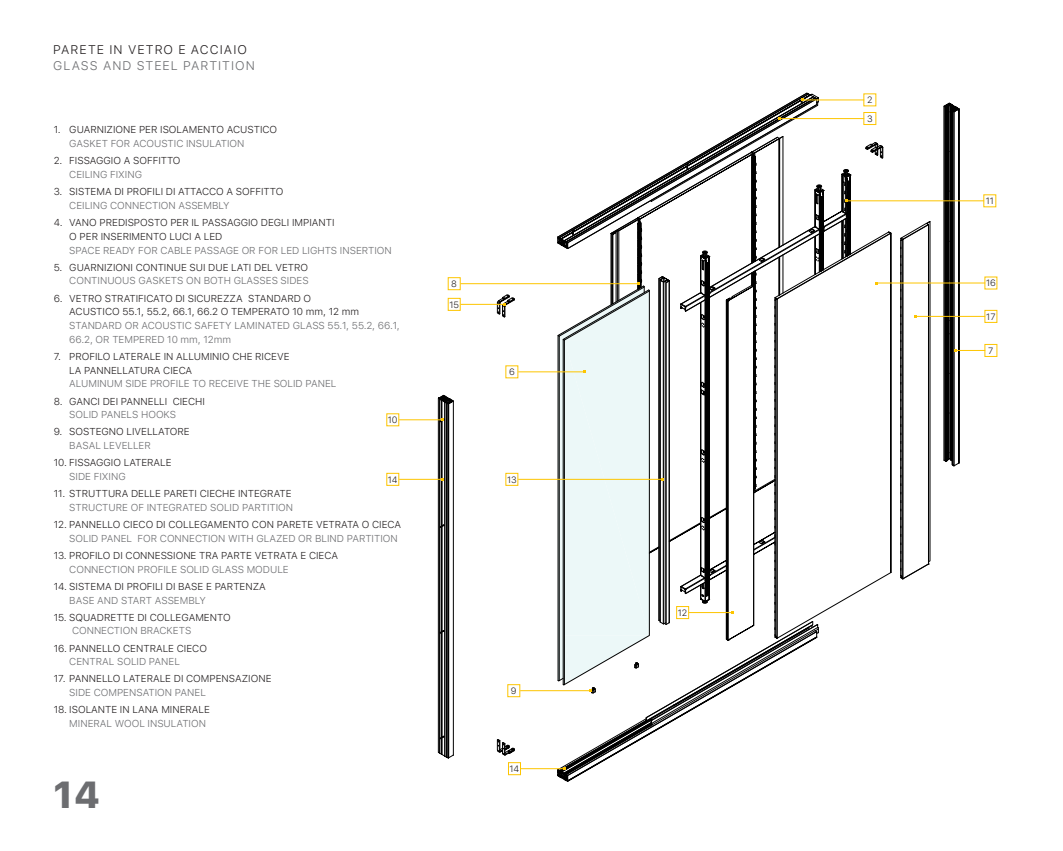
<style>
.page{position:relative;width:1063px;height:851px;background:#fff}
.page>*{position:absolute;margin:0;border:0;box-sizing:border-box;transform-origin:0 0}
.t1{font:800 37.5px "SFUI Text";color:#6c6d70}
.t2{font:300 12.5px "SFUI Text";letter-spacing:.08em;color:#6c6d70}
.t3{font:300 12.5px "SFUI Text";letter-spacing:.085em;color:#231f20}
.t4{font:300 10px/13.8px "SFUI Text";color:#231f20}
.t5{font:300 10px/13.8px "SFUI Text";color:#6c6d70}
.t6{font:300 9.12px/18.6px "SFUI Text";letter-spacing:-.005em;color:#231f20}
</style>
<div class="page">
<svg style="left:415px;top:92px;width:583px;height:684px"></svg>
<div style="left:507px;top:684px;width:13px;height:13px;border:1px solid #fdc500"></div>
<hr style="left:518px;top:371px;width:67px;height:1px;background:#fdc500">
<hr style="left:520px;top:690px;width:70px;height:1px;background:#fdc500">
<div style="left:386px;top:473px;width:13px;height:12px;border:1px solid #fdc500"></div>
<div style="left:985px;top:344px;width:12px;height:13px;border:1px solid #fdc500"></div>
<div style="left:985px;top:310px;width:12px;height:13px;border:1px solid #fdc500"></div>
<div style="left:508px;top:762px;width:13px;height:12px;border:1px solid #fdc500"></div>
<div style="left:448px;top:298px;width:13px;height:13px;border:1px solid #fdc500"></div>
<div style="left:448px;top:277px;width:13px;height:13px;border:1px solid #fdc500"></div>
<hr style="left:399px;top:419px;width:44px;height:1px;background:#fdc500">
<hr style="left:399px;top:479px;width:44px;height:1px;background:#fdc500">
<svg style="left:438px;top:395px;width:16px;height:363px"></svg>
<hr style="left:518px;top:479px;width:144px;height:1px;background:#fdc500">
<svg style="left:944px;top:103px;width:41px;height:363px"></svg>
<hr style="left:916px;top:316px;width:69px;height:1px;background:#fdc500">
<svg style="left:900px;top:221px;width:30px;height:359px"></svg>
<hr style="left:877px;top:282px;width:108px;height:1px;background:#fdc500">
<hr style="left:846px;top:200px;width:138px;height:1px;background:#fdc500">
<hr style="left:521px;top:768px;width:43px;height:1px;background:#fdc500">
<hr style="left:461px;top:304px;width:43px;height:1px;background:#fdc500">
<svg style="left:497px;top:294px;width:18px;height:23px"></svg>
<hr style="left:461px;top:283px;width:178px;height:1px;background:#fdc500">
<svg style="left:557px;top:93px;width:335px;height:689px"></svg>
<p class="t3" style="left:53px;top:41px;width:195px">PARETE IN VETRO E ACCIAIO</p>
<p class="t2" style="left:53px;top:57px;width:203px">GLASS AND STEEL PARTITION</p>
<p class="t4" style="left:54px;top:122px;width:225px">1. GUARNIZIONE PER ISOLAMENTO ACUSTICO</p>
<p class="t5" style="left:69px;top:136px;width:177px">GASKET FOR ACOUSTIC INSULATION</p>
<p class="t4" style="left:54px;top:153px;width:128px">2. FISSAGGIO A SOFFITTO</p>
<p class="t5" style="left:69px;top:167px;width:74px">CEILING FIXING</p>
<p class="t4" style="left:54px;top:184px;width:231px">3. SISTEMA DI PROFILI DI ATTACCO A SOFFITTO</p>
<p class="t5" style="left:69px;top:198px;width:162px">CEILING CONNECTION ASSEMBLY</p>
<p class="t4" style="left:69px;top:215px;width:267px;text-indent:-16px">4. VANO PREDISPOSTO PER IL PASSAGGIO DEGLI IMPIANTI<br>O PER INSERIMENTO LUCI A LED</p>
<p class="t5" style="left:69px;top:243px;width:324px">SPACE READY FOR CABLE PASSAGE OR FOR LED LIGHTS INSERTION</p>
<p class="t4" style="left:54px;top:260px;width:256px">5. GUARNIZIONI CONTINUE SUI DUE LATI DEL VETRO</p>
<p class="t5" style="left:69px;top:273px;width:241px">CONTINUOUS GASKETS ON BOTH GLASSES SIDES</p>
<p class="t4" style="left:69px;top:291px;width:291px;text-indent:-16px">6. VETRO STRATIFICATO DI SICUREZZA STANDARD O<br>ACUSTICO 55.1, 55.2, 66.1, 66.2 O TEMPERATO 10 mm, 12 mm</p>
<p class="t5" style="left:69px;top:318px;width:332px">STANDARD OR ACOUSTIC SAFETY LAMINATED GLASS 55.1, 55.2, 66.1,<br>66.2, OR TEMPERED 10 mm, 12mm</p>
<p class="t4" style="left:69px;top:349px;width:222px;text-indent:-16px">7. PROFILO LATERALE IN ALLUMINIO CHE RICEVE<br>LA PANNELLATURA CIECA</p>
<p class="t5" style="left:69px;top:376px;width:269px">ALUMINUM SIDE PROFILE TO RECEIVE THE SOLID PANEL</p>
<p class="t4" style="left:54px;top:394px;width:153px">8. GANCI DEI PANNELLI CIECHI</p>
<p class="t5" style="left:69px;top:407px;width:108px">SOLID PANELS HOOKS</p>
<p class="t4" style="left:54px;top:424px;width:138px">9. SOSTEGNO LIVELLATORE</p>
<p class="t5" style="left:69px;top:438px;width:83px">BASAL LEVELLER</p>
<p class="t4" style="left:54px;top:455px;width:119px">10. FISSAGGIO LATERALE</p>
<p class="t5" style="left:69px;top:469px;width:58px">SIDE FIXING</p>
<p class="t4" style="left:54px;top:486px;width:239px">11. STRUTTURA DELLE PARETI CIECHE INTEGRATE</p>
<p class="t5" style="left:69px;top:500px;width:225px">STRUCTURE OF INTEGRATED SOLID PARTITION</p>
<p class="t4" style="left:54px;top:517px;width:349px">12. PANNELLO CIECO DI COLLEGAMENTO CON PARETE VETRATA O CIECA</p>
<p class="t5" style="left:69px;top:531px;width:330px">SOLID PANEL FOR CONNECTION WITH GLAZED OR BLIND PARTITION</p>
<p class="t4" style="left:54px;top:548px;width:286px">13. PROFILO DI CONNESSIONE TRA PARTE VETRATA E CIECA</p>
<p class="t5" style="left:69px;top:562px;width:221px">CONNECTION PROFILE SOLID GLASS MODULE</p>
<p class="t4" style="left:54px;top:579px;width:214px">14. SISTEMA DI PROFILI DI BASE E PARTENZA</p>
<p class="t5" style="left:69px;top:592px;width:138px">BASE AND START ASSEMBLY</p>
<p class="t4" style="left:54px;top:610px;width:178px">15. SQUADRETTE DI COLLEGAMENTO</p>
<p class="t5" style="left:72px;top:623px;width:121px">CONNECTION BRACKETS</p>
<p class="t4" style="left:54px;top:640px;width:155px">16. PANNELLO CENTRALE CIECO</p>
<p class="t5" style="left:69px;top:654px;width:112px">CENTRAL SOLID PANEL</p>
<p class="t4" style="left:54px;top:671px;width:219px">17. PANNELLO LATERALE DI COMPENSAZIONE</p>
<p class="t5" style="left:69px;top:685px;width:138px">SIDE COMPENSATION PANEL</p>
<p class="t4" style="left:54px;top:702px;width:158px">18. ISOLANTE IN LANA MINERALE</p>
<p class="t5" style="left:69px;top:716px;width:138px">MINERAL WOOL INSULATION</p>
<p class="t6" style="left:451px;top:274px;width:7px">8</p>
<p class="t6" style="left:449px;top:295px;width:11px">15</p>
<p class="t6" style="left:509px;top:362px;width:7px">6</p>
<p class="t6" style="left:388px;top:410px;width:11px">10</p>
<p class="t6" style="left:388px;top:469px;width:11px">14</p>
<p class="t6" style="left:507px;top:469px;width:11px">13</p>
<p class="t6" style="left:511px;top:681px;width:7px">9</p>
<h1 class="t1" style="left:53px;top:767px;width:49px">14</h1>
<p class="t6" style="left:510px;top:759px;width:11px">14</p>
<p class="t6" style="left:678px;top:603px;width:11px">12</p>
<p class="t6" style="left:867px;top:90px;width:7px">2<br>3</p>
<p class="t6" style="left:986px;top:191px;width:10px">11</p>
<p class="t6" style="left:986px;top:273px;width:11px">16</p>
<p class="t6" style="left:986px;top:307px;width:11px">17</p>
<p class="t6" style="left:988px;top:341px;width:7px">7</p>
</div>
